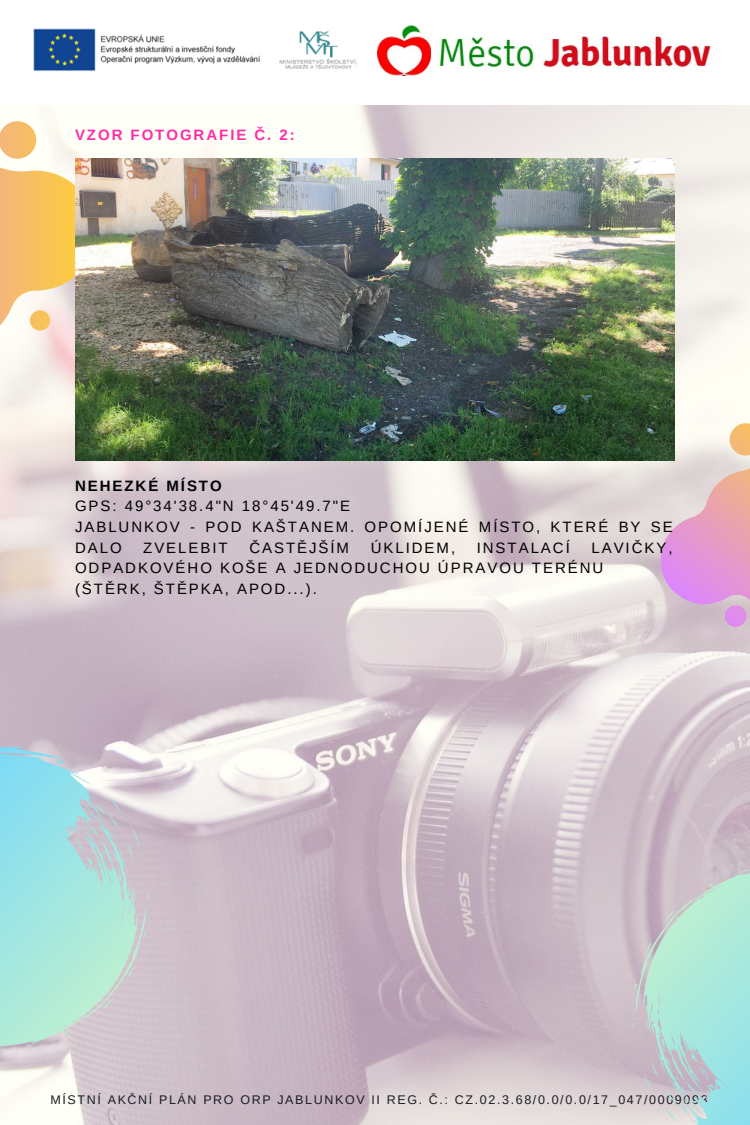
<style>
.page{position:relative;width:750px;height:1125px;background:#fff}
.page>*{position:absolute;margin:0;border:0;box-sizing:border-box;transform-origin:0 0}
.t1{font:15px/20.6px "Arimo";letter-spacing:.13em;color:#000}
.t2{font:700 15px "Arimo";letter-spacing:.13em;color:#ff2ca9}
.t3{font:700 15px "Arimo";letter-spacing:.13em;color:#000}
.t4{font:12.5px "Arimo";letter-spacing:.13em;color:#191c26}
</style>
<div class="page">
<img style="left:0;top:106px;width:750px;height:1019px">
<img style="left:33px;top:28px;width:324px;height:43px">
<img style="left:377px;top:26px;width:334px;height:49px">
<svg style="left:0;top:121px;width:96px;height:229px"></svg>
<svg style="left:642px;top:388px;width:108px;height:292px"></svg>
<svg style="left:0;top:689px;width:210px;height:420px;background:#c3d0d4"></svg>
<svg style="left:574px;top:807px;width:176px;height:318px;background:#c1cdce"></svg>
<img style="left:75px;top:159px;width:600px;height:302px">
<p class="t2" style="left:75px;top:126px;width:221px">VZOR FOTOGRAFIE Č. 2:</p>
<p class="t3" style="left:75px;top:477px;width:148px">NEHEZKÉ MÍSTO</p>
<p class="t1" style="left:75px;top:496px;width:599px">GPS: 49°34'38.4"N 18°45'49.7"E<br>JABLUNKOV - POD KAŠTANEM. OPOMÍJENÉ MÍSTO, KTERÉ BY SE<br>DALO</p>
<p class="t1" style="left:75px;top:537px;width:599px;text-indent:516px">LAVIČKY,<br>ODPADKOVÉHO KOŠE A JEDNODUCHOU ÚPRAVOU TERÉNU (ŠTĚRK, ŠTĚPKA, APOD...).</p>
<p class="t1" style="left:143px;top:537px;width:86px">ZVELEBIT</p>
<p class="t1" style="left:249px;top:537px;width:101px">ČASTĚJŠÍM</p>
<p class="t1" style="left:371px;top:537px;width:86px">ÚKLIDEM,</p>
<p class="t1" style="left:477px;top:537px;width:95px">INSTALACÍ</p>
<p class="t4" style="left:51px;top:1093px;width:659px">MÍSTNÍ AKČNÍ PLÁN PRO ORP JABLUNKOV II REG. Č.: CZ.02.3.68/0.0/0.0/17_047/0009093</p>
</div>
